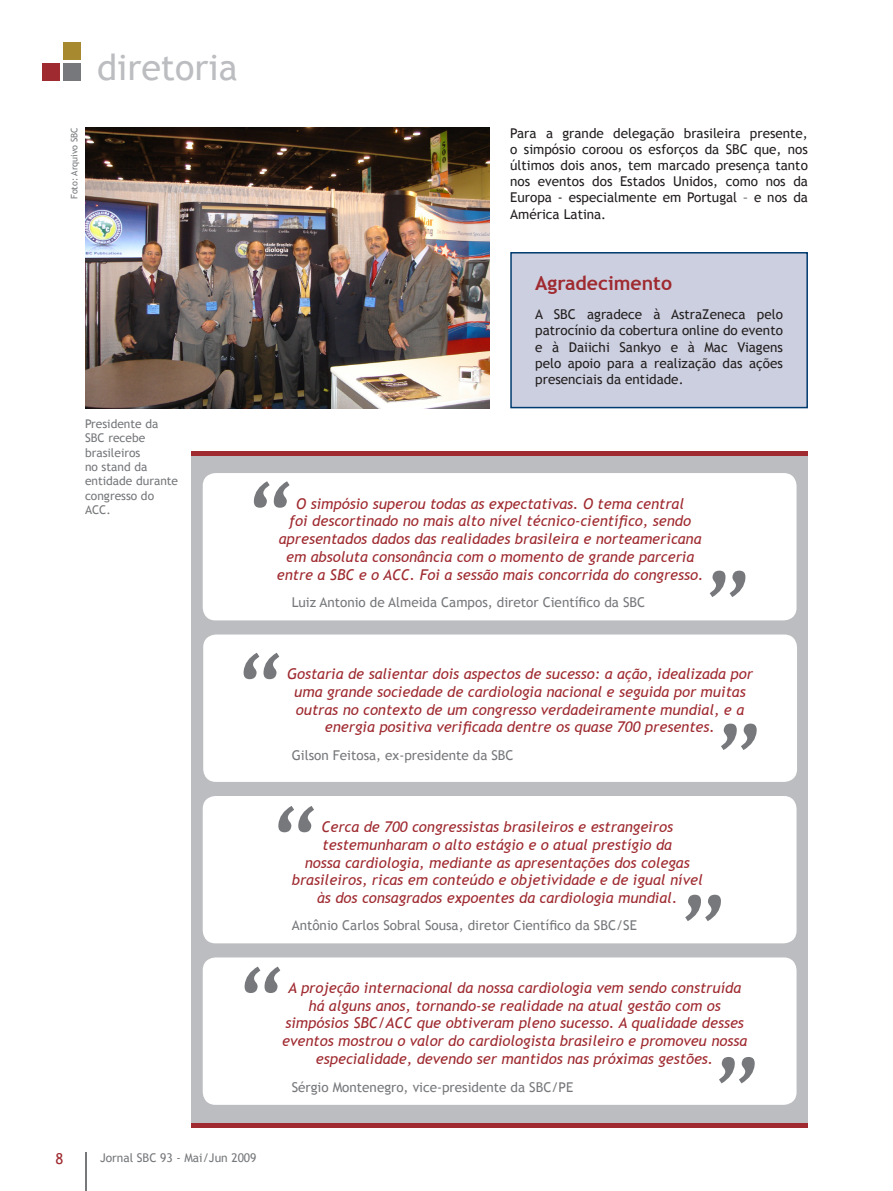
<style>
.page{position:relative;width:893px;height:1191px;background:#fff}
.page>*{position:absolute;margin:0;border:0;box-sizing:border-box;transform-origin:0 0}
._04_Destaque_palavra{font:italic 88.95px "Trebuchet MS";color:#76787b}
.t1{font:36px "Trebuchet MS";color:#bcbdc0}
._00_Texto{font:700 19.5px "Trebuchet MS";color:#9f2a30}
._04_Destaque_palavra-2{font:italic 14.85px/17.9px "Trebuchet MS";color:#9f2a30;text-align:center}
._00_Texto-2{font:13.5px/16.2px "Trebuchet MS";color:#231f20;text-align:justify}
._05_Legenda_da_foto{font:13.5px "Trebuchet MS";color:#76787b}
._05_Legenda_da_foto-2{font:12px/14.4px "Trebuchet MS";color:#76787b}
._05_Legenda_da_foto-3{font:9px "Trebuchet MS";color:#76787b}
</style>
<div class="page">
<hr style="left:85px;top:1152px;width:1px;height:39px;background:#76787b">
<div style="left:43px;top:63px;width:17px;height:17px;background:#9f2a30"></div>
<div style="left:63px;top:63px;width:18px;height:17px;background:#76787b"></div>
<div style="left:63px;top:43px;width:18px;height:17px;background:#a78a30"></div>
<div style="left:511px;top:253px;width:296px;height:154px;background:#cccfdf"></div>
<div style="left:510px;top:252px;width:298px;height:156px;border:2px solid #013c70"></div>
<img style="left:85px;top:128px;width:404px;height:280px">
<div style="left:191px;top:454px;width:617px;height:670px;background:#bcbdc0"></div>
<div style="left:203px;top:634px;width:594px;height:148px;background:#fff;border-radius:13px"></div>
<div style="left:203px;top:796px;width:593px;height:147px;background:#fff;border-radius:13px"></div>
<div style="left:203px;top:473px;width:593px;height:147px;background:#fff;border-radius:13px"></div>
<div style="left:203px;top:957px;width:593px;height:147px;background:#fff;border-radius:13px"></div>
<hr style="left:191px;top:1123px;width:617px;height:4px;background:#9f2a30">
<hr style="left:191px;top:451px;width:617px;height:4px;background:#9f2a30">
<p class="_05_Legenda_da_foto-3" style="left:69px;top:199px;width:73px;rotate:-90deg">Foto: Arquivo SBC</p>
<h2 class="t1" style="left:97px;top:46px;width:142px">diretoria</h2>
<p class="_00_Texto-2" style="left:510px;top:125px;width:299px">Para a grande delegação brasileira presente, o simpósio coroou os esforços da SBC que, nos últimos dois anos, tem marcado presença tanto nos eventos dos Estados Unidos, como nos da Europa - especialmente em Portugal – e nos da América Latina.</p>
<p class="_05_Legenda_da_foto-2" style="left:85px;top:416px;width:95px">Presidente da<br>SBC recebe brasileiros<br>no stand da entidade durante congresso do<br>ACC.</p>
<p class="_00_Texto" style="left:535px;top:271px;width:138px">Agradecimento</p>
<p class="_00_Texto-2" style="left:535px;top:306px;width:249px">A SBC agradece à AstraZeneca pelo patrocínio da cobertura online do evento e à Daiichi Sankyo e à Mac Viagens pelo apoio para a realização das ações presenciais da entidade.</p>
<p class="_04_Destaque_palavra" style="left:243px;top:463px;width:48px">“</p>
<p class="_04_Destaque_palavra-2" style="left:277px;top:494px;width:428px">O simpósio superou todas as expectativas. O tema central<br>foi descortinado no mais alto nível técnico-científico, sendo apresentados dados das realidades brasileira e norteamericana em absoluta consonância com o momento de grande parceria entre a SBC e o ACC. Foi a sessão mais concorrida do congresso.</p>
<p class="_05_Legenda_da_foto" style="left:292px;top:594px;width:355px">Luiz Antonio de Almeida Campos, diretor Científico da SBC</p>
<p class="_04_Destaque_palavra" style="left:757px;top:615px;width:48px;rotate:-180deg">“</p>
<p class="_04_Destaque_palavra" style="left:232px;top:634px;width:48px">“</p>
<p class="_04_Destaque_palavra-2" style="left:287px;top:665px;width:467px">Gostaria de salientar dois aspectos de sucesso: a ação, idealizada por uma grande sociedade de cardiologia nacional e seguida por muitas outras no contexto de um congresso verdadeiramente mundial, e a</p>
<p class="_04_Destaque_palavra-2" style="left:325px;top:718px;width:392px">energia positiva verificada dentre os quase 700 presentes.</p>
<p class="_04_Destaque_palavra" style="left:768px;top:768px;width:48px;rotate:-180deg">“</p>
<p class="_05_Legenda_da_foto" style="left:292px;top:747px;width:223px">Gilson Feitosa, ex-presidente da SBC</p>
<p class="_04_Destaque_palavra" style="left:267px;top:787px;width:48px">“</p>
<p class="_04_Destaque_palavra-2" style="left:292px;top:818px;width:412px">Cerca de 700 congressistas brasileiros e estrangeiros testemunharam o alto estágio e o atual prestígio da<br>nossa cardiologia, mediante as apresentações dos colegas brasileiros, ricas em conteúdo e objetividade e de igual nível às dos consagrados expoentes da cardiologia mundial.</p>
<p class="_04_Destaque_palavra" style="left:732px;top:939px;width:48px;rotate:-180deg">“</p>
<p class="_05_Legenda_da_foto" style="left:292px;top:917px;width:347px">Antônio Carlos Sobral Sousa, diretor Científico da SBC/SE</p>
<p class="_04_Destaque_palavra" style="left:233px;top:948px;width:48px">“</p>
<p class="_04_Destaque_palavra-2" style="left:282px;top:978px;width:466px">A projeção internacional da nossa cardiologia vem sendo construída há alguns anos, tornando-se realidade na atual gestão com os simpósios SBC/ACC que obtiveram pleno sucesso. A qualidade desses eventos mostrou o valor do cardiologista brasileiro e promoveu nossa especialidade, devendo ser mantidos nas próximas gestões.</p>
<p class="_04_Destaque_palavra" style="left:766px;top:1102px;width:48px;rotate:-180deg">“</p>
<p class="_05_Legenda_da_foto" style="left:292px;top:1079px;width:283px">Sérgio Montenegro, vice-presidente da SBC/PE</p>
<p class="_05_Legenda_da_foto-2" style="left:100px;top:1150px;width:158px">Jornal SBC 93 - Mai/Jun 2009</p>
</div>
